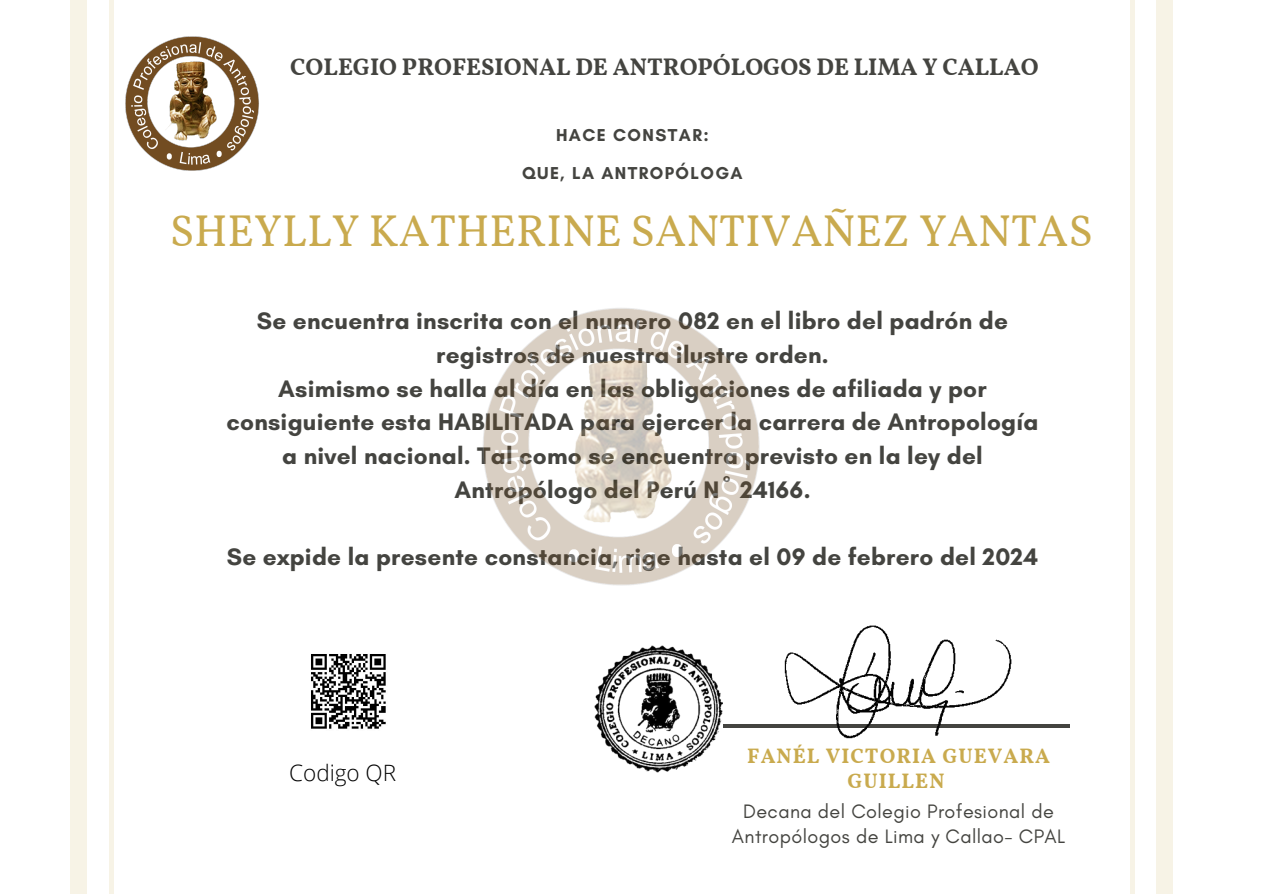
<style>
.page{position:relative;width:1263px;height:894px;background:#fff}
.page>*{position:absolute;margin:0;border:0;box-sizing:border-box;transform-origin:0 0}
.t1{font:44.4px "Vollkorn";color:#c9aa4e}
.t2{font:700 24.3px/33.8px "Glacial Indifference";letter-spacing:.01em;color:#444440;text-align:center}
.t3{font:700 24px "Vollkorn";color:#444440}
.t4{font:300 22.5px "Open Sans";color:#000}
.t5{font:700 20.85px/24.8px "Vollkorn";letter-spacing:.05em;color:#c9aa4e;text-align:center}
.t6{font:19.8px/24.8px "Glacial Indifference";letter-spacing:.02em;color:#444440;text-align:center}
.t7{font:700 17.55px/38.2px "Glacial Indifference";letter-spacing:.08em;color:#444440;text-align:center}
</style>
<div class="page">
<div style="left:71px;top:0;width:16px;height:893px;background:#f7f3e6"></div>
<div style="left:109px;top:0;width:5px;height:893px;background:#f7f3e6"></div>
<div style="left:1130px;top:0;width:5px;height:893px;background:#f7f3e6"></div>
<div style="left:1156px;top:0;width:17px;height:893px;background:#f7f3e6"></div>
<svg style="left:723px;top:724px;width:346px;height:3px"></svg>
<img style="left:125px;top:36px;width:134px;height:135px">
<img style="left:483px;top:308px;width:277px;height:278px">
<img style="left:783px;top:625px;width:229px;height:114px">
<img style="left:311px;top:654px;width:75px;height:75px">
<img style="left:595px;top:645px;width:128px;height:127px">
<p class="t3" style="left:290px;top:52px;width:750px">COLEGIO PROFESIONAL DE ANTROPÓLOGOS DE LIMA Y CALLAO</p>
<p class="t7" style="left:522px;top:115px;width:222px">HACE CONSTAR:<br>QUE, LA ANTROPÓLOGA</p>
<h1 class="t1" style="left:170px;top:203px;width:925px">SHEYLLY KATHERINE SANTIVAÑEZ YANTAS</h1>
<p class="t2" style="left:226px;top:303px;width:813px">Se encuentra inscrita con el numero 082 en el libro del padrón de registros de nuestra ilustre orden.<br>Asimismo se halla al día en las obligaciones de afiliada y por consiguiente esta HABILITADA para ejercer la carrera de Antropología a nivel nacional. Tal como se encuentra previsto en la ley del Antropólogo del Perú Nº 24166.</p>
<p class="t2" style="left:227px;top:540px;width:813px">Se expide la presente constancia, rige hasta el 09 de febrero del 2024</p>
<p class="t4" style="left:289px;top:756px;width:108px">Codigo QR</p>
<p class="t5" style="left:747px;top:745px;width:304px">FANÉL VICTORIA GUEVARA<br>GUILLEN</p>
<p class="t6" style="left:732px;top:798px;width:335px">Decana del Colegio Profesional de<br>Antropólogos de Lima y Callao- CPAL</p>
</div>
